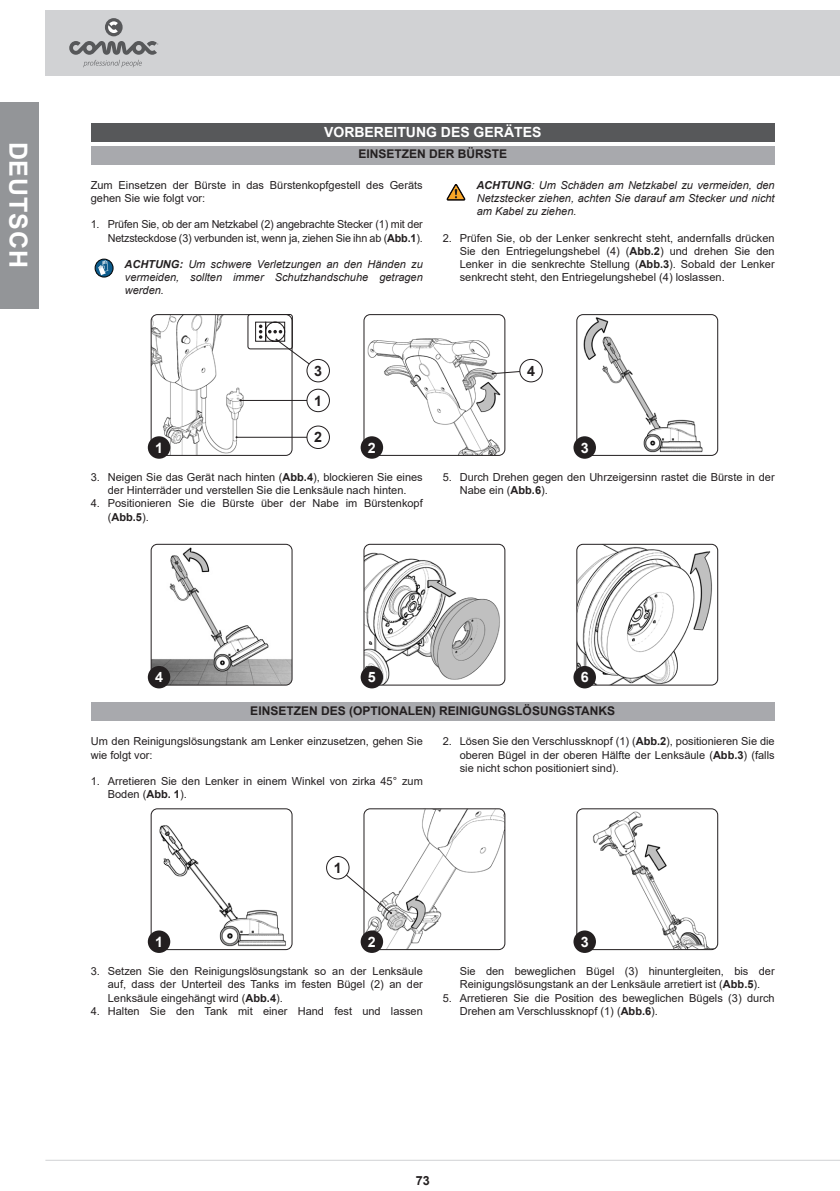
<style>
.page{position:relative;width:840px;height:1191px;background:#fff}
.page>*{position:absolute;margin:0;border:0;box-sizing:border-box;transform-origin:0 0}
.t1{font:700 25px "Arial";letter-spacing:.035em;color:#fff}
.t2{font:700 14.4px "Arial";color:#fff}
.t3{font:700 14.4px "Arial";color:#231f20}
.Titoli_capitolo_-_DE{font:700 14px "Arial";color:#fff}
.t4{font:700 12.6px "Arial";color:#231f20}
.Titoli_paragrafo_-_D{font:700 12px "Arial";color:#231f20}
.t5{font:11px/13.2px "Arial";color:#231f20}
.t6{font:italic 11px/13.2px "Arial";color:#231f20;text-align:justify}
.s1{font-weight:700}
</style>
<div class="page">
<svg style="left:95px;top:259px;width:18px;height:18px"></svg>
<div style="left:95px;top:259px;width:18px;height:18px;border:1px solid #000;border-radius:50%"></div>
<svg style="left:98px;top:260px;width:10px;height:15px"></svg>
<svg style="left:446px;top:184px;width:20px;height:17px"></svg>
<div style="left:91px;top:124px;width:683px;height:18px;background:#57585a"></div>
<div style="left:91px;top:146px;width:683px;height:18px;background:#a8a9ad"></div>
<div style="left:91px;top:702px;width:683px;height:18px;background:#a8a9ad"></div>
<div style="left:45px;top:10px;width:794px;height:65px;background:#d1d2d4"></div>
<div style="left:105px;top:18px;width:17px;height:18px;background:#57585a;border-radius:50%"></div>
<svg style="left:108px;top:21px;width:10px;height:12px"></svg>
<svg style="left:69px;top:41px;width:89px;height:26px"></svg>
<hr style="left:45px;top:1159px;width:794px;height:1px;background:#d1d2d4">
<div style="left:0;top:102px;width:38px;height:207px;background:#939598"></div>
<img style="left:152px;top:316px;width:140px;height:139px">
<div style="left:150px;top:314px;width:142px;height:142px;border:1px solid #231f20;border-radius:6px"></div>
<img style="left:152px;top:544px;width:140px;height:141px">
<div style="left:150px;top:544px;width:142px;height:141px;border:1px solid #231f20;border-radius:6px"></div>
<img style="left:365px;top:316px;width:138px;height:138px">
<div style="left:363px;top:314px;width:142px;height:142px;border:1px solid #231f20;border-radius:6px"></div>
<img style="left:365px;top:544px;width:139px;height:141px">
<div style="left:363px;top:544px;width:142px;height:141px;border:1px solid #231f20;border-radius:6px"></div>
<img style="left:578px;top:315px;width:139px;height:140px">
<div style="left:576px;top:314px;width:141px;height:142px;border:1px solid #231f20;border-radius:6px"></div>
<img style="left:578px;top:544px;width:139px;height:141px">
<div style="left:576px;top:544px;width:141px;height:141px;border:1px solid #231f20;border-radius:6px"></div>
<hr style="left:240px;top:400px;width:78px;height:1px;background:#231f20">
<hr style="left:236px;top:437px;width:82px;height:1px;background:#231f20">
<svg style="left:491px;top:370px;width:29px;height:5px"></svg>
<div style="left:307px;top:389px;width:22px;height:23px;background:#fff;border-radius:50%"></div>
<div style="left:306px;top:389px;width:23px;height:23px;border:1px solid #231f20;border-radius:50%"></div>
<div style="left:307px;top:426px;width:22px;height:22px;background:#fff;border-radius:50%"></div>
<div style="left:306px;top:426px;width:23px;height:23px;border:1px solid #231f20;border-radius:50%"></div>
<div style="left:306px;top:359px;width:23px;height:23px;border:1px solid #231f20;border-radius:50%"></div>
<div style="left:519px;top:359px;width:23px;height:23px;border:1px solid #231f20;border-radius:50%"></div>
<div style="left:148px;top:436px;width:22px;height:23px;background:#231f20;border-radius:50%"></div>
<div style="left:148px;top:666px;width:22px;height:22px;background:#231f20;border-radius:50%"></div>
<div style="left:360px;top:436px;width:23px;height:23px;background:#231f20;border-radius:50%"></div>
<div style="left:360px;top:666px;width:23px;height:22px;background:#231f20;border-radius:50%"></div>
<div style="left:573px;top:436px;width:22px;height:23px;background:#231f20;border-radius:50%"></div>
<div style="left:573px;top:666px;width:22px;height:22px;background:#231f20;border-radius:50%"></div>
<svg style="left:247px;top:314px;width:72px;height:57px"></svg>
<img style="left:152px;top:810px;width:140px;height:139px">
<div style="left:150px;top:808px;width:142px;height:142px;border:1px solid #231f20;border-radius:6px"></div>
<img style="left:365px;top:810px;width:139px;height:139px">
<div style="left:363px;top:808px;width:142px;height:142px;border:1px solid #231f20;border-radius:6px"></div>
<img style="left:578px;top:809px;width:139px;height:140px">
<div style="left:576px;top:808px;width:141px;height:142px;border:1px solid #231f20;border-radius:6px"></div>
<div style="left:148px;top:930px;width:22px;height:23px;background:#231f20;border-radius:50%"></div>
<div style="left:360px;top:930px;width:23px;height:23px;background:#231f20;border-radius:50%"></div>
<div style="left:573px;top:930px;width:22px;height:23px;background:#231f20;border-radius:50%"></div>
<svg style="left:337px;top:867px;width:55px;height:47px"></svg>
<div style="left:326px;top:856px;width:23px;height:23px;background:#fff;border-radius:50%"></div>
<div style="left:326px;top:856px;width:23px;height:23px;border:1px solid #231f20;border-radius:50%"></div>
<h1 class="t1" style="left:36px;top:141px;width:128px;rotate:90deg">DEUTSCH</h1>
<p class="Titoli_capitolo_-_DE" style="left:324px;top:123px;width:219px">VORBEREITUNG DES GERÄTES</p>
<p class="Titoli_paragrafo_-_D" style="left:358px;top:146px;width:150px">EINSETZEN DER BÜRSTE</p>
<p class="t5" style="left:91px;top:178px;width:333px">Zum Einsetzen der Bürste in das Bürstenkopfgestell des Geräts gehen Sie wie folgt vor:</p>
<p class="t5" style="left:91px;top:218px;width:333px;text-align:right">1. Prüfen Sie, ob der am Netzkabel (2) angebrachte Stecker (1) mit der<br>Netzsteckdose (3) verbunden ist, wenn ja, ziehen Sie ihn ab (<span class="s1">Abb.1</span>).</p>
<p class="t6" style="left:124px;top:258px;width:300px"><span class="s1">ACHTUNG:</span> Um schwere Verletzungen an den Händen zu vermeiden, sollten immer Schutzhandschuhe getragen werden.</p>
<p class="t6" style="left:476px;top:178px;width:300px"><span class="s1">ACHTUNG</span>: Um Schäden am Netzkabel zu vermeiden, den Netzstecker ziehen, achten Sie darauf am Stecker und nicht am Kabel zu ziehen.</p>
<p class="t5" style="left:459px;top:231px;width:316px;text-align:justify;text-indent:-17px">2. Prüfen Sie, ob der Lenker senkrecht steht, andernfalls drücken Sie den Entriegelungshebel (4) (<span class="s1">Abb.2</span>) und drehen Sie den Lenker in die senkrechte Stellung (<span class="s1">Abb.3</span>). Sobald der Lenker senkrecht steht, den Entriegelungshebel (4) loslassen.</p>
<p class="t2" style="left:155px;top:437px;width:9px">1</p>
<p class="t3" style="left:314px;top:360px;width:9px">3</p>
<p class="t3" style="left:526px;top:360px;width:9px">4</p>
<p class="t3" style="left:314px;top:390px;width:9px">1</p>
<p class="t3" style="left:314px;top:427px;width:9px">2</p>
<p class="t2" style="left:367px;top:437px;width:9px">2</p>
<p class="t2" style="left:580px;top:437px;width:9px">3</p>
<p class="t5" style="left:91px;top:470px;width:333px;text-align:center">3. Neigen Sie das Gerät nach hinten (<span class="s1">Abb.4</span>), blockieren Sie eines der Hinterräder und verstellen Sie die Lenksäule nach hinten.</p>
<p class="t5" style="left:108px;top:497px;width:316px;text-indent:-17px">4. Positionieren Sie die Bürste über der Nabe im Bürstenkopf (<span class="s1">Abb.5</span>).</p>
<p class="t5" style="left:459px;top:470px;width:316px;text-indent:-17px">5. Durch Drehen gegen den Uhrzeigersinn rastet die Bürste in der<br>Nabe ein (<span class="s1">Abb.6</span>).</p>
<p class="t2" style="left:155px;top:667px;width:9px">4</p>
<p class="t2" style="left:367px;top:667px;width:9px">5</p>
<p class="t2" style="left:580px;top:667px;width:9px">6</p>
<p class="Titoli_paragrafo_-_D" style="left:250px;top:702px;width:366px">EINSETZEN DES (OPTIONALEN) REINIGUNGSLÖSUNGSTANKS</p>
<p class="t5" style="left:91px;top:735px;width:333px">Um den Reinigungslösungstank am Lenker einzusetzen, gehen Sie wie folgt vor:</p>
<p class="t5" style="left:108px;top:774px;width:316px;text-indent:-17px">1. Arretieren Sie den Lenker in einem Winkel von zirka 45° zum<br>Boden (<span class="s1">Abb. 1</span>).</p>
<p class="t5" style="left:459px;top:735px;width:316px;text-align:justify;text-indent:-17px">2. Lösen Sie den Verschlussknopf (1) (<span class="s1">Abb.2</span>), positionieren Sie die oberen Bügel in der oberen Hälfte der Lenksäule (<span class="s1">Abb.3</span>) (falls sie nicht schon positioniert sind).</p>
<p class="t3" style="left:333px;top:857px;width:9px">1</p>
<p class="t2" style="left:155px;top:931px;width:9px">1</p>
<p class="t2" style="left:367px;top:931px;width:9px">2</p>
<p class="t2" style="left:580px;top:931px;width:9px">3</p>
<p class="t5" style="left:108px;top:964px;width:316px;text-align:justify;text-indent:-17px">3. Setzen Sie den Reinigungslösungstank so an der Lenksäule auf, dass der Unterteil des Tanks im festen Bügel (2) an der Lenksäule eingehängt wird (<span class="s1">Abb.4</span>).</p>
<p class="t5" style="left:91px;top:1004px;width:333px">4. Halten Sie den Tank mit einer Hand fest und lassen</p>
<p class="t5" style="left:459px;top:964px;width:316px">Sie den beweglichen Bügel (3) hinuntergleiten, bis der<br>Reinigungslösungstank an der Lenksäule arretiert ist (<span class="s1">Abb.5</span>).</p>
<p class="t5" style="left:459px;top:991px;width:316px;text-indent:-17px">5. Arretieren Sie die Position des beweglichen Bügels (3) durch<br>Drehen am Verschlussknopf (1) (<span class="s1">Abb.6</span>).</p>
<p class="t4" style="left:415px;top:1172px;width:16px">73</p>
</div>
